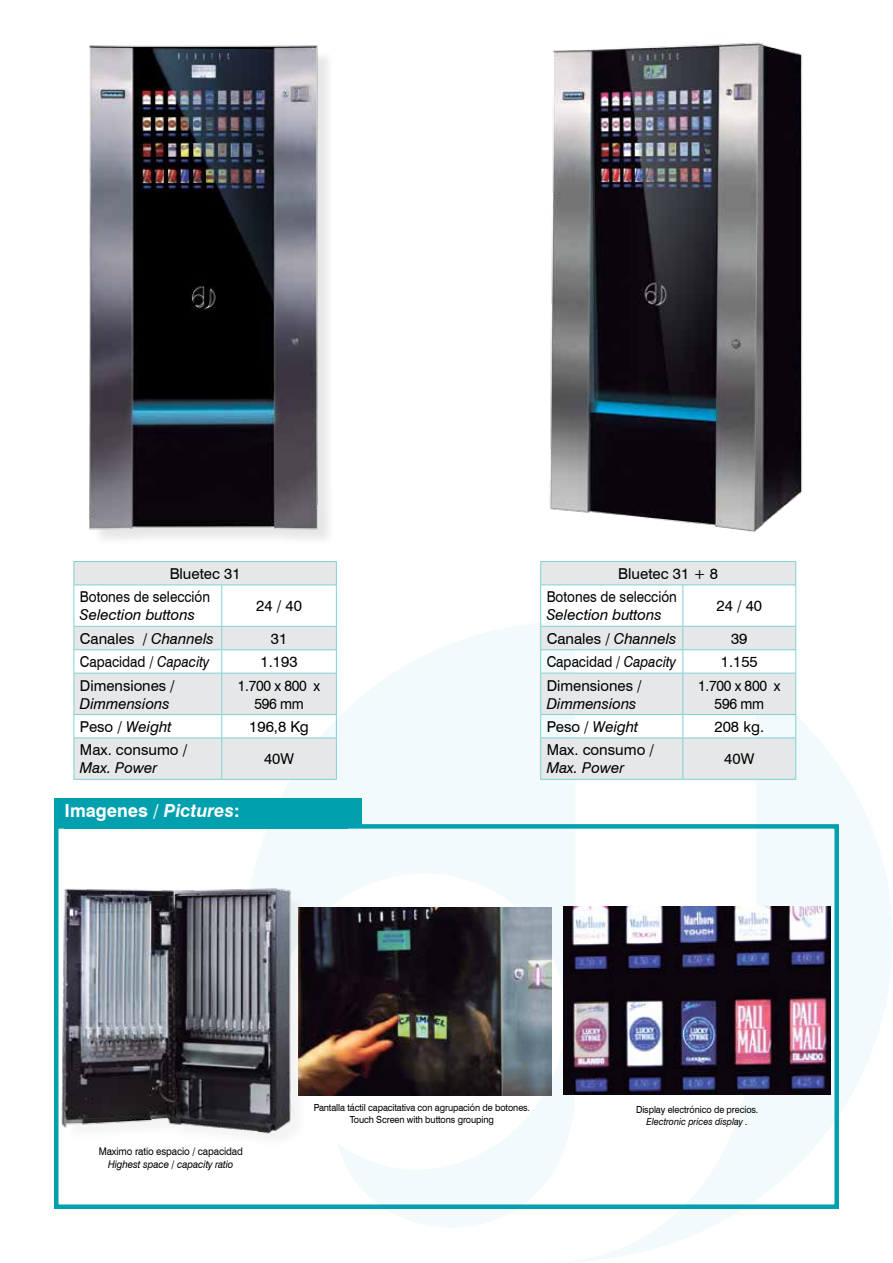
<style>
.page{position:relative;width:893px;height:1263px;background:#fff}
.page>*{position:absolute;margin:0;border:0;box-sizing:border-box;transform-origin:0 0}
.t1{font:700 18px "Swiss 721 BT";color:#fff}
.t2{font:15px/23.4px "Swiss 721 BT";color:#000}
.t3{font:italic 15px "Swiss 721 BT";color:#000}
.t4{font:15px "Swiss 721 BT";color:#000;scale:.9 1}
.t5{font:15px/18px "Swiss 721 BT";letter-spacing:-.02em;color:#000;text-align:center;scale:.93 1}
.t6{font:10.5px "Swiss 721 BT";letter-spacing:-.01em;color:#000;scale:.93 1}
.t7{font:italic 10.5px "Swiss 721 BT";letter-spacing:-.01em;color:#000;scale:.93 1}
.t8{font:9.75px/11.7px "Swiss 721 BT";letter-spacing:-.01em;color:#000;text-align:center;scale:.93 1}
.t9{font:italic 9.75px "Swiss 721 BT";letter-spacing:-.01em;color:#000;scale:.93 1}
.s1{font-style:italic}
.s2{font-style:normal}
</style>
<div class="page">
<svg style="left:611px;top:681px;width:282px;height:577px"></svg>
<svg style="left:281px;top:623px;width:330px;height:639px;fill:#f3fafb"></svg>
<div style="left:54px;top:824px;width:785px;height:385px;border:4px solid #00a0af"></div>
<div style="left:54px;top:798px;width:308px;height:26px;background:#00a0af"></div>
<div style="left:64px;top:803px;width:284px;height:26px;background:#00a0af"></div>
<img style="left:89px;top:45px;width:240px;height:495px">
<img style="left:549px;top:42px;width:254px;height:490px">
<svg style="left:541px;top:562px;width:254px;height:217px;fill:#e6e7e8"></svg>
<hr style="left:540px;top:561px;width:143px;height:1px;background:#80d0d7">
<svg style="left:540px;top:562px;width:1px;height:23px"></svg>
<hr style="left:683px;top:561px;width:113px;height:1px;background:#80d0d7">
<svg style="left:795px;top:562px;width:1px;height:23px"></svg>
<hr style="left:540px;top:585px;width:143px;height:1px;background:#80d0d7">
<hr style="left:540px;top:585px;width:1px;height:41px;background:#80d0d7">
<hr style="left:683px;top:585px;width:113px;height:1px;background:#80d0d7">
<hr style="left:683px;top:585px;width:1px;height:41px;background:#80d0d7">
<hr style="left:795px;top:585px;width:1px;height:41px;background:#80d0d7">
<hr style="left:540px;top:626px;width:143px;height:1px;background:#80d0d7">
<hr style="left:683px;top:626px;width:113px;height:1px;background:#80d0d7">
<hr style="left:540px;top:649px;width:143px;height:1px;background:#80d0d7">
<svg style="left:540px;top:626px;width:1px;height:47px"></svg>
<hr style="left:683px;top:649px;width:113px;height:1px;background:#80d0d7">
<svg style="left:683px;top:626px;width:1px;height:47px"></svg>
<svg style="left:795px;top:626px;width:1px;height:47px"></svg>
<hr style="left:540px;top:673px;width:143px;height:1px;background:#80d0d7">
<hr style="left:540px;top:673px;width:1px;height:41px;background:#80d0d7">
<hr style="left:683px;top:673px;width:113px;height:1px;background:#80d0d7">
<hr style="left:683px;top:673px;width:1px;height:41px;background:#80d0d7">
<hr style="left:795px;top:673px;width:1px;height:41px;background:#80d0d7">
<hr style="left:540px;top:714px;width:143px;height:1px;background:#80d0d7">
<svg style="left:540px;top:715px;width:1px;height:23px"></svg>
<hr style="left:683px;top:714px;width:113px;height:1px;background:#80d0d7">
<svg style="left:683px;top:715px;width:1px;height:23px"></svg>
<svg style="left:795px;top:715px;width:1px;height:23px"></svg>
<hr style="left:540px;top:738px;width:143px;height:1px;background:#80d0d7">
<hr style="left:540px;top:738px;width:1px;height:41px;background:#80d0d7">
<hr style="left:683px;top:738px;width:113px;height:1px;background:#80d0d7">
<hr style="left:683px;top:738px;width:1px;height:41px;background:#80d0d7">
<hr style="left:795px;top:738px;width:1px;height:41px;background:#80d0d7">
<hr style="left:540px;top:779px;width:143px;height:1px;background:#80d0d7">
<hr style="left:683px;top:779px;width:113px;height:1px;background:#80d0d7">
<svg style="left:75px;top:562px;width:261px;height:217px;fill:#e6e7e8"></svg>
<hr style="left:74px;top:561px;width:148px;height:1px;background:#80d0d7">
<svg style="left:74px;top:562px;width:1px;height:23px"></svg>
<hr style="left:222px;top:561px;width:115px;height:1px;background:#80d0d7">
<svg style="left:336px;top:562px;width:1px;height:23px"></svg>
<hr style="left:74px;top:585px;width:148px;height:1px;background:#80d0d7">
<hr style="left:74px;top:585px;width:1px;height:41px;background:#80d0d7">
<hr style="left:222px;top:585px;width:115px;height:1px;background:#80d0d7">
<hr style="left:221px;top:585px;width:1px;height:41px;background:#80d0d7">
<hr style="left:336px;top:585px;width:1px;height:41px;background:#80d0d7">
<hr style="left:74px;top:626px;width:148px;height:1px;background:#80d0d7">
<hr style="left:222px;top:626px;width:115px;height:1px;background:#80d0d7">
<hr style="left:74px;top:649px;width:148px;height:1px;background:#80d0d7">
<svg style="left:74px;top:626px;width:1px;height:47px"></svg>
<hr style="left:222px;top:649px;width:115px;height:1px;background:#80d0d7">
<svg style="left:221px;top:626px;width:1px;height:47px"></svg>
<svg style="left:336px;top:626px;width:1px;height:47px"></svg>
<hr style="left:74px;top:673px;width:148px;height:1px;background:#80d0d7">
<hr style="left:74px;top:673px;width:1px;height:41px;background:#80d0d7">
<hr style="left:222px;top:673px;width:115px;height:1px;background:#80d0d7">
<hr style="left:221px;top:673px;width:1px;height:41px;background:#80d0d7">
<hr style="left:336px;top:673px;width:1px;height:41px;background:#80d0d7">
<hr style="left:74px;top:714px;width:148px;height:1px;background:#80d0d7">
<svg style="left:74px;top:715px;width:1px;height:23px"></svg>
<hr style="left:222px;top:714px;width:115px;height:1px;background:#80d0d7">
<svg style="left:221px;top:715px;width:1px;height:23px"></svg>
<svg style="left:336px;top:715px;width:1px;height:23px"></svg>
<hr style="left:74px;top:738px;width:148px;height:1px;background:#80d0d7">
<hr style="left:74px;top:738px;width:1px;height:41px;background:#80d0d7">
<hr style="left:222px;top:738px;width:115px;height:1px;background:#80d0d7">
<hr style="left:221px;top:738px;width:1px;height:41px;background:#80d0d7">
<hr style="left:336px;top:738px;width:1px;height:41px;background:#80d0d7">
<hr style="left:74px;top:779px;width:148px;height:1px;background:#80d0d7">
<hr style="left:222px;top:779px;width:115px;height:1px;background:#80d0d7">
<div style="left:64px;top:891px;width:244px;height:259px;background:#000;opacity:.05"></div>
<img style="left:60px;top:824px;width:232px;height:372px">
<img style="left:298px;top:907px;width:253px;height:188px">
<img style="left:564px;top:907px;width:266px;height:187px">
<p class="t2" style="left:80px;top:561px;width:162px;text-indent:90px">Bluetec 31<br>Botones de selección</p>
<p class="t3" style="left:80px;top:605px;width:117px">Selection buttons</p>
<p class="t2" style="left:256px;top:594px;width:47px">24 / 40</p>
<p class="t2" style="left:80px;top:626px;width:135px">Canales / <span class="s1">Channels</span></p>
<p class="t2" style="left:271px;top:626px;width:18px">31</p>
<p class="t4" style="left:80px;top:651px;width:145px">Capacidad / <span class="s1">Capacity</span></p>
<p class="t2" style="left:261px;top:649px;width:39px">1.193</p>
<p class="t2" style="left:80px;top:673px;width:96px">Dimensiones /</p>
<p class="t3" style="left:80px;top:693px;width:91px">Dimmensions</p>
<p class="t5" style="left:238px;top:676px;width:90px">1.700 x 800 x<br>596 mm</p>
<p class="t3" style="left:80px;top:716px;width:93px"><span class="s2">Peso /</span> Weight</p>
<p class="t2" style="left:249px;top:714px;width:61px">196,8 Kg</p>
<p class="t2" style="left:80px;top:738px;width:109px">Max. consumo /</p>
<p class="t3" style="left:80px;top:758px;width:79px">Max. Power</p>
<p class="t2" style="left:264px;top:747px;width:32px">40W</p>
<p class="t1" style="left:64px;top:798px;width:177px">Imagenes / <span class="s1">Pictures</span>:</p>
<p class="t2" style="left:547px;top:561px;width:173px;text-indent:72px">Bluetec 31 + 8<br>Botones de selección</p>
<p class="t3" style="left:547px;top:605px;width:117px">Selection buttons</p>
<p class="t2" style="left:716px;top:594px;width:47px">24 / 40</p>
<p class="t2" style="left:547px;top:626px;width:131px">Canales / <span class="s1">Channels</span></p>
<p class="t2" style="left:731px;top:626px;width:18px">39</p>
<p class="t4" style="left:547px;top:651px;width:145px">Capacidad / <span class="s1">Capacity</span></p>
<p class="t2" style="left:721px;top:649px;width:39px">1.155</p>
<p class="t2" style="left:547px;top:673px;width:96px">Dimensiones /</p>
<p class="t3" style="left:547px;top:693px;width:91px">Dimmensions</p>
<p class="t5" style="left:698px;top:676px;width:90px">1.700 x 800 x<br>596 mm</p>
<p class="t3" style="left:547px;top:716px;width:93px"><span class="s2">Peso /</span> Weight</p>
<p class="t2" style="left:714px;top:714px;width:51px">208 kg.</p>
<p class="t2" style="left:547px;top:738px;width:109px">Max. consumo /</p>
<p class="t3" style="left:547px;top:758px;width:79px">Max. Power</p>
<p class="t2" style="left:724px;top:747px;width:32px">40W</p>
<p class="t6" style="left:99px;top:1144px;width:156px">Maximo ratio espacio / capacidad</p>
<p class="t7" style="left:108px;top:1157px;width:136px">Highest space / capacity ratio</p>
<p class="t8" style="left:314px;top:1101px;width:234px">Pantalla táctil capacitativa con agrupación de botones.<br>Touch Screen with buttons grouping</p>
<p class="t8" style="left:636px;top:1103px;width:133px">Display electrónico de precios.</p>
<p class="t9" style="left:647px;top:1114px;width:110px">Electronic prices display .</p>
</div>
